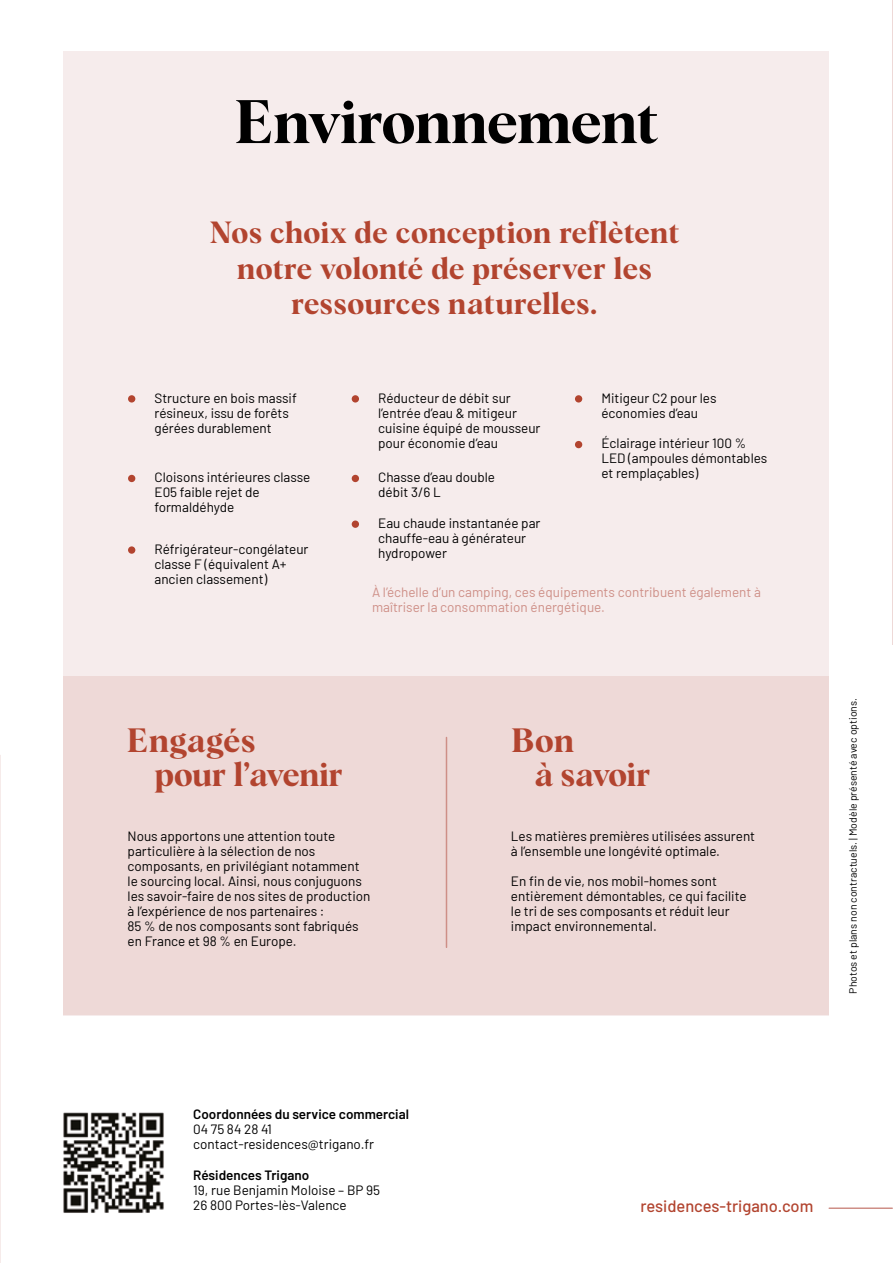
<style>
.page{position:relative;width:893px;height:1263px;background:#fff}
.page>*{position:absolute;margin:0;border:0;box-sizing:border-box;transform-origin:0 0}
.t1{font:60px "Albra Semi";letter-spacing:-.005em;color:#000}
.t2{font:33px/33.9px "Albra Semi";color:#b2442f}
.t3{font:30px/35.2px "Albra Semi";letter-spacing:.015em;color:#b2442f;text-align:center}
.t4{font:500 16.5px "Barlow";color:#b2442f}
.t5{font:13.5px/15px "Barlow";color:#000}
.t6{font:13.5px/15px "Barlow";color:#ce8f87}
.t7{font:600 13.5px "Barlow";color:#000}
.t8{font:10.5px "Barlow";color:#000}
</style>
<div class="page">
<div style="left:64px;top:51px;width:765px;height:964px;background:#f6ecec"></div>
<hr style="left:892px;top:0;width:1px;height:644px;background:#eed9d7">
<img style="left:0;top:985px;width:1px;height:278px">
<hr style="left:892px;top:416px;width:1px;height:675px;background:#b2442f">
<div style="left:64px;top:676px;width:765px;height:339px;background:#eed9d7"></div>
<hr style="left:446px;top:737px;width:1px;height:210px;background:#ce8f87">
<div style="left:352px;top:475px;width:7px;height:7px;background:#b2442f;border-radius:50%"></div>
<div style="left:352px;top:520px;width:7px;height:8px;background:#b2442f;border-radius:50%"></div>
<div style="left:575px;top:441px;width:7px;height:7px;background:#b2442f;border-radius:50%"></div>
<div style="left:575px;top:395px;width:7px;height:7px;background:#b2442f;border-radius:50%"></div>
<div style="left:128px;top:546px;width:7px;height:8px;background:#b2442f;border-radius:50%"></div>
<hr style="left:829px;top:1207px;width:63px;height:2px;background:#ce8f87">
<img style="left:63px;top:1112px;width:101px;height:101px">
<div style="left:128px;top:395px;width:7px;height:7px;background:#b2442f;border-radius:50%"></div>
<div style="left:352px;top:395px;width:7px;height:7px;background:#b2442f;border-radius:50%"></div>
<div style="left:128px;top:475px;width:7px;height:7px;background:#b2442f;border-radius:50%"></div>
<h1 class="t1" style="left:235px;top:88px;width:425px">Environnement</h1>
<h3 class="t3" style="left:210px;top:215px;width:471px">Nos choix de conception reflètent notre volonté de préserver les ressources naturelles.</h3>
<p class="t5" style="left:154px;top:391px;width:144px">Structure en bois massif résineux, issu de forêts gérées durablement</p>
<p class="t5" style="left:378px;top:391px;width:164px">Réducteur de débit sur l’entrée d’eau &amp; mitigeur cuisine équipé de mousseur pour économie d’eau</p>
<p class="t5" style="left:154px;top:471px;width:157px">Cloisons intérieures classe<br>E05 faible rejet de formaldéhyde</p>
<p class="t5" style="left:601px;top:391px;width:117px">Mitigeur C2 pour les économies d’eau</p>
<p class="t5" style="left:601px;top:437px;width:167px">Éclairage intérieur 100 %<br>LED (ampoules démontables et remplaçables)</p>
<p class="t5" style="left:378px;top:471px;width:118px">Chasse d’eau double débit 3/6 L</p>
<p class="t5" style="left:378px;top:517px;width:164px">Eau chaude instantanée par chauffe-eau à générateur hydropower</p>
<p class="t5" style="left:154px;top:542px;width:155px">Réfrigérateur-congélateur classe F (équivalent A+ ancien classement)</p>
<p class="t6" style="left:372px;top:585px;width:390px">À l’échelle d’un camping, ces équipements contribuent également à maîtriser la consommation énergétique.</p>
<h2 class="t2" style="left:155px;top:723px;width:190px;text-indent:-28px">Engagés<br>pour l’avenir</h2>
<h2 class="t2" style="left:535px;top:723px;width:117px;text-indent:-24px">Bon<br>à savoir</h2>
<p class="t5" style="left:128px;top:829px;width:244px">Nous apportons une attention toute particulière à la sélection de nos composants, en privilégiant notamment le sourcing local. Ainsi, nous conjuguons les savoir-faire de nos sites de production à l’expérience de nos partenaires :<br>85 % de nos composants sont fabriqués en France et 98 % en Europe.</p>
<p class="t5" style="left:511px;top:829px;width:246px">Les matières premières utilisées assurent à l’ensemble une longévité optimale.</p>
<p class="t5" style="left:511px;top:872px;width:237px">En fin de vie, nos mobil-homes sont entièrement démontables, ce qui facilite le tri de ses composants et réduit leur impact environnemental.</p>
<p class="t8" style="left:849px;top:993px;width:297px;rotate:-90deg">Photos et plans non contractuels. | Modèle présenté avec options.</p>
<p class="t7" style="left:193px;top:1109px;width:217px">Coordonnées du service commercial</p>
<p class="t5" style="left:193px;top:1123px;width:182px">04 75 84 28 41 contact-residences@trigano.fr</p>
<p class="t7" style="left:193px;top:1169px;width:118px">Résidences Trigano</p>
<p class="t5" style="left:193px;top:1183px;width:189px">19, rue Benjamin Moloise – BP 95<br>26 800 Portes-lès-Valence</p>
<p class="t4" style="left:640px;top:1200px;width:174px">residences-trigano.com</p>
</div>
